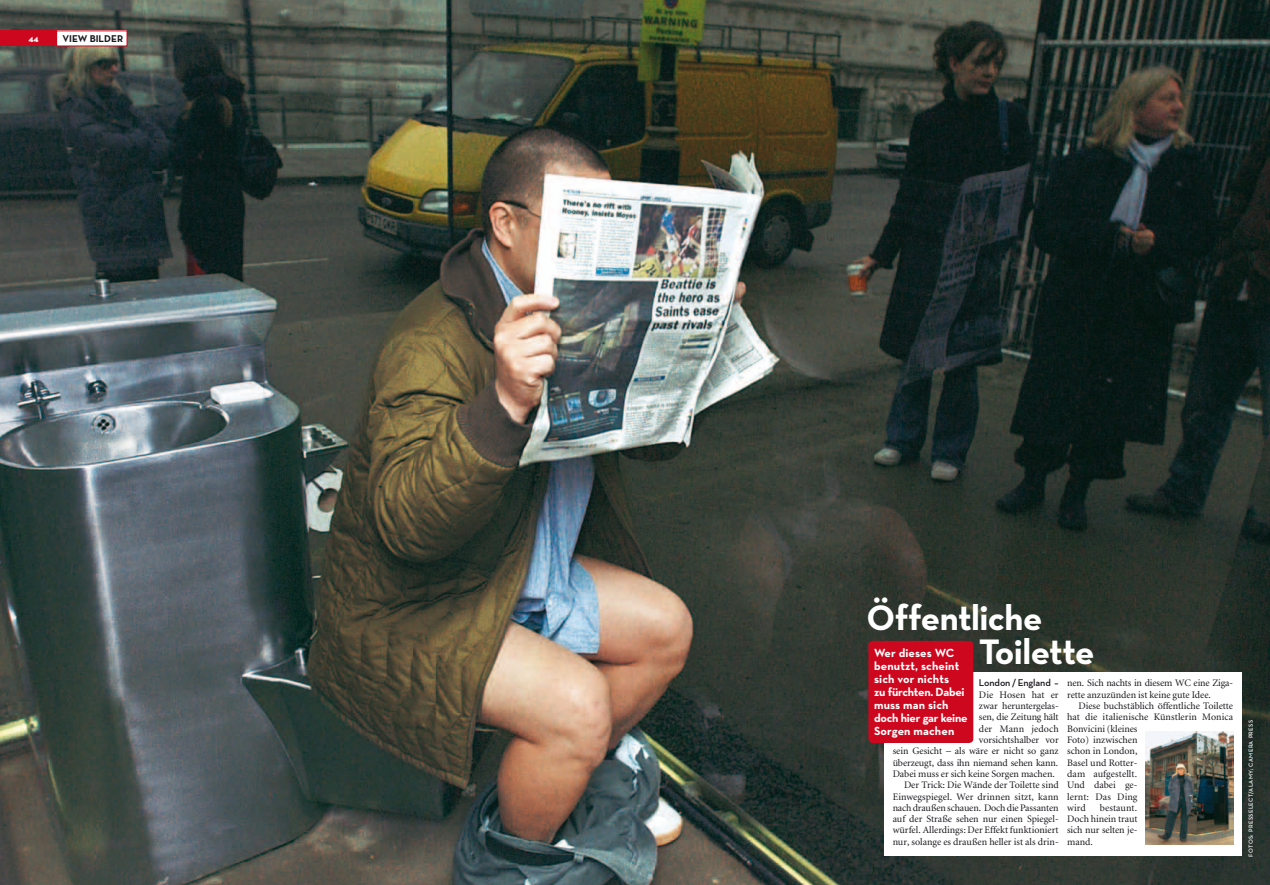
<style>
.page{position:relative;width:1270px;height:885px;background:#fff}
.page>*{position:absolute;margin:0;border:0;box-sizing:border-box;transform-origin:0 0}
.t1{font:700 36px "Neutra Text";letter-spacing:-.015em;color:#fff}
.t2{font:700 12px/13px "Neutra Text";letter-spacing:.01em;color:#fff}
.t3{font:10px/11.3px "Minion St 5";color:#1a171c}
.t4{font:600 10px "Neutra Text";letter-spacing:-.01em;color:#1a171c}
.t5{font:700 10px "Neutra Text";color:#1a171c}
.t6{font:10px "Neutra Text Bold SC";color:#fff}
.t7{font:600 6px "Neutra Text";letter-spacing:.06em;color:#fff}
</style>
<div class="page">
<img style="left:0;top:0;width:1270px;height:884px">
<div style="left:884px;top:672px;width:358px;height:184px;background:#fff"></div>
<img style="left:1146px;top:731px;width:87px;height:113px">
<div style="left:868px;top:640px;width:105px;height:103px;background:#cd071e;border-radius:4px"></div>
<div style="left:57px;top:31px;width:70px;height:15px;background:#fff"></div>
<div style="left:0;top:31px;width:57px;height:15px;background:#cd071e"></div>
<p class="t6" style="left:28px;top:32px;width:12px">44</p>
<p class="t5" style="left:63px;top:32px;width:62px">View Bilder</p>
<h1 class="t1" style="left:867px;top:595px;width:177px">Öffentliche</h1>
<p class="t2" style="left:874px;top:646px;width:87px">Wer dieses WC benutzt, scheint</p>
<h1 class="t1" style="left:979px;top:629px;width:117px">Toilette</h1>
<p class="t2" style="left:874px;top:672px;width:95px">sich vor nichts<br>zu fürchten. Dabei muss man sich doch hier gar keine<br>Sorgen machen</p>
<p class="t4" style="left:979px;top:676px;width:81px">London / England –</p>
<p class="t3" style="left:979px;top:689px;width:81px">Die Hosen hat er</p>
<p class="t3" style="left:979px;top:700px;width:81px">zwar heruntergelas-</p>
<p class="t3" style="left:979px;top:711px;width:81px">sen, die Zeitung hält</p>
<p class="t3" style="left:979px;top:723px;width:81px">der Mann jedoch</p>
<p class="t3" style="left:979px;top:734px;width:81px">vorsichtshalber vor</p>
<p class="t3" style="left:893px;top:745px;width:167px">sein Gesicht – als wäre er nicht so ganz</p>
<p class="t3" style="left:893px;top:757px;width:167px">überzeugt, dass ihn niemand sehen kann.</p>
<p class="t3" style="left:893px;top:768px;width:164px">Dabei muss er sich keine Sorgen machen.</p>
<p class="t3" style="left:904px;top:779px;width:156px">Der Trick: Die Wände der Toilette sind</p>
<p class="t3" style="left:893px;top:791px;width:167px">Einwegspiegel. Wer drinnen sitzt, kann</p>
<p class="t3" style="left:893px;top:802px;width:167px">nach draußen schauen. Doch die Passanten</p>
<p class="t3" style="left:893px;top:813px;width:167px">auf der Straße sehen nur einen Spiegel-</p>
<p class="t3" style="left:893px;top:824px;width:167px">würfel. Allerdings: Der Effekt funktioniert</p>
<p class="t3" style="left:893px;top:836px;width:167px">nur, solange es draußen heller ist als drin-</p>
<p class="t3" style="left:1067px;top:678px;width:167px">nen. Sich nachts in diesem WC eine Ziga&shy;rette anzuzünden ist keine gute Idee.</p>
<p class="t3" style="left:1067px;top:700px;width:167px;text-indent:11px">Diese buchstäblich öffentliche Toilette hat die italienische Künstlerin Monica<br>Bonvicini (kleines<br>Foto) inzwischen<br>schon in London,<br>Basel und Rotter-<br>dam aufgestellt.<br>Und dabei ge-<br>lernt: Das Ding<br>wird</p>
<p class="t3" style="left:1067px;top:802px;width:72px;text-align:justify;text-indent:33px">bestaunt.<br>Doch hinein traut sich nur selten je&shy;mand.</p>
<p class="t7" style="left:1247px;top:856px;width:138px;rotate:-90deg">Fotos: Presselect/Alamy; Camera Press</p>
</div>
